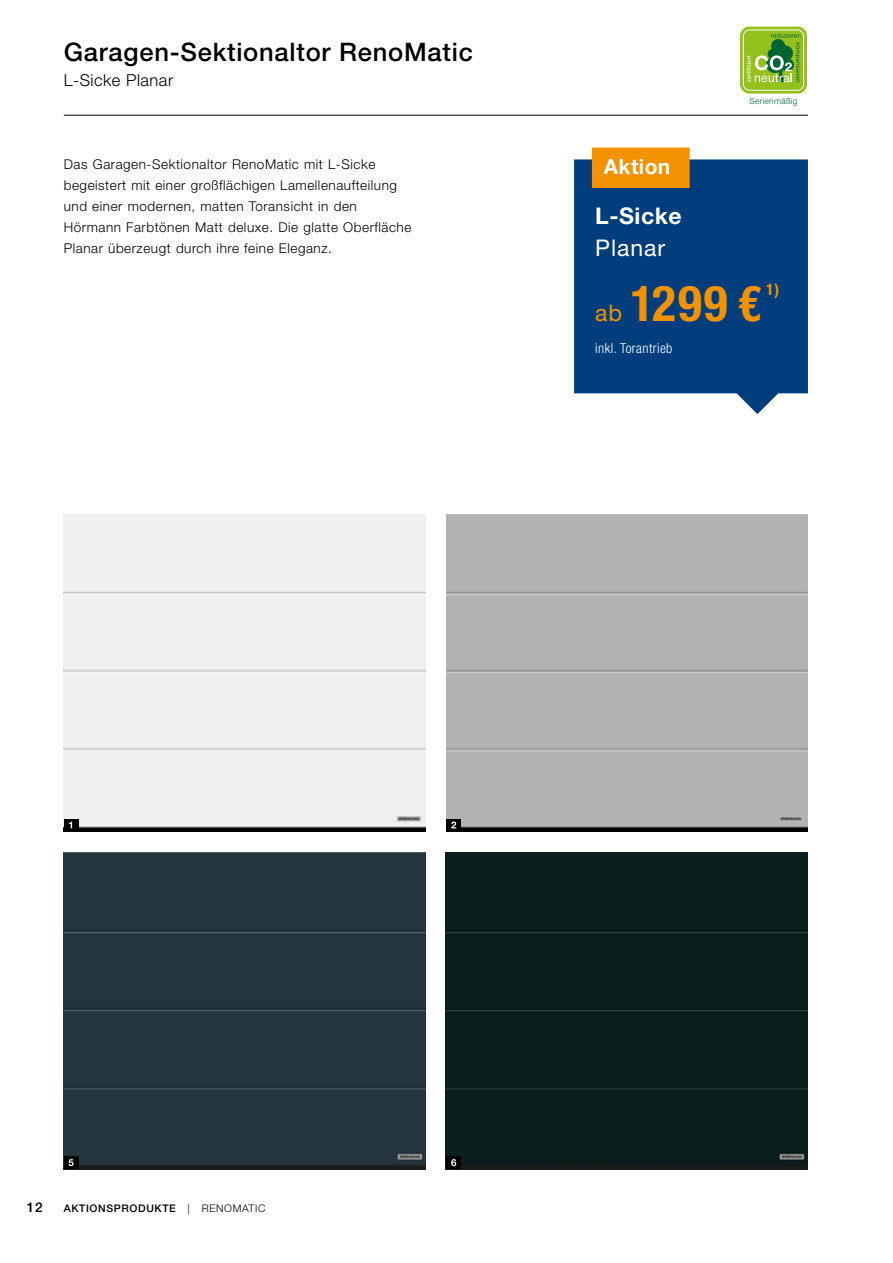
<style>
.page{position:relative;width:893px;height:1263px;background:#fff}
.page>*{position:absolute;margin:0;border:0;box-sizing:border-box;transform-origin:0 0}
.t1{font:700 condensed 49.5px "Hoermann Helvetica Neue";color:#f39200}
.t2{font:500 25.5px "Hoermann Helvetica Neue";letter-spacing:.03em;color:#000}
.t3{font:700 22.95px "Hoermann Helvetica Neue";letter-spacing:.02em;color:#fff}
.t4{font:22.95px "Hoermann Helvetica Neue Rm";letter-spacing:.04em;color:#fff}
.t5{font:700 21px "Hoermann Helvetica Neue";letter-spacing:.02em;color:#fff}
.t6{font:300 16.5px "Hoermann Helvetica Neue";letter-spacing:.03em;color:#000}
.t7{font:700 condensed 16.05px "Hoermann Helvetica Neue";color:#f39200}
.t8{font:300 condensed 13.8px "Hoermann Helvetica Neue";letter-spacing:.03em;color:#fff}
.t9{font:300 13.5px/21px "Hoermann Helvetica Neue";letter-spacing:.04em;color:#000}
.t10{font:500 13.5px "Hoermann Helvetica Neue";color:#000}
.t11{font:500 10.5px "Hoermann Helvetica Neue";letter-spacing:.06em;color:#000}
.t12{font:300 8.55px "Hoermann Helvetica Neue";letter-spacing:.03em;color:#006533}
.s1{font-family:"Hoermann Helvetica Neue Rm";font-weight:400;font-stretch:normal;font-size:22.95px}
.s2{font-weight:300}
</style>
<div class="page">
<div style="left:64px;top:515px;width:361px;height:316px;background:#f0f0f1"></div>
<div style="left:446px;top:515px;width:362px;height:316px;background:#b2b2b2"></div>
<div style="left:64px;top:852px;width:362px;height:317px;background:#24353d"></div>
<div style="left:446px;top:852px;width:362px;height:317px;background:#0c1d1e"></div>
<svg style="left:574px;top:159px;width:234px;height:255px;background:#144c86"></svg>
<div style="left:592px;top:148px;width:98px;height:40px;background:#f39200"></div>
<div style="left:64px;top:819px;width:14px;height:12px;background:#000"></div>
<svg style="left:69px;top:821px;width:3px;height:7px"></svg>
<div style="left:446px;top:819px;width:15px;height:12px;background:#000"></div>
<svg style="left:451px;top:821px;width:5px;height:7px"></svg>
<div style="left:64px;top:1156px;width:14px;height:13px;background:#000"></div>
<svg style="left:68px;top:1159px;width:6px;height:7px"></svg>
<div style="left:446px;top:1156px;width:15px;height:13px;background:#000"></div>
<svg style="left:451px;top:1159px;width:5px;height:7px"></svg>
<div style="left:741px;top:28px;width:64px;height:64px;background:#95c11f;border-radius:8px"></div>
<div style="left:739px;top:26px;width:69px;height:69px;border:5px solid #fff;border-radius:8px"></div>
<div style="left:740px;top:27px;width:67px;height:67px;border:3px solid #95c11f;border-radius:8px"></div>
<svg style="left:746px;top:33px;width:55px;height:49px"></svg>
<hr style="left:64px;top:115px;width:744px;height:1px;background:#000">
<h2 class="t2" style="left:64px;top:34px;width:411px">Garagen-Sektionaltor RenoMatic</h2>
<p class="t6" style="left:64px;top:69px;width:111px">L-Sicke Planar</p>
<p class="t9" style="left:64px;top:153px;width:349px">Das Garagen-Sektionaltor RenoMatic mit L-Sicke begeistert mit einer großflächigen Lamellenaufteilung und einer modernen, matten Toransicht in den Hörmann Farbtönen Matt deluxe. Die glatte Oberfläche Planar überzeugt durch ihre feine Eleganz.</p>
<p class="t12" style="left:749px;top:95px;width:49px">Serienmäßig</p>
<h3 class="t5" style="left:604px;top:152px;width:68px">Aktion</h3>
<h3 class="t3" style="left:595px;top:199px;width:88px">L-Sicke</h3>
<h3 class="t4" style="left:595px;top:232px;width:71px">Planar</h3>
<h1 class="t1" style="left:595px;top:269px;width:168px"><span class="s1">ab</span> 1299 €</h1>
<p class="t7" style="left:766px;top:278px;width:15px">1)</p>
<p class="t8" style="left:595px;top:339px;width:79px">inkl. Torantrieb</p>
<p class="t10" style="left:27px;top:1198px;width:17px">12</p>
<p class="t11" style="left:64px;top:1201px;width:203px">AKTIONSPRODUKTE <span class="s2">| RENOMATIC</span></p>
</div>
